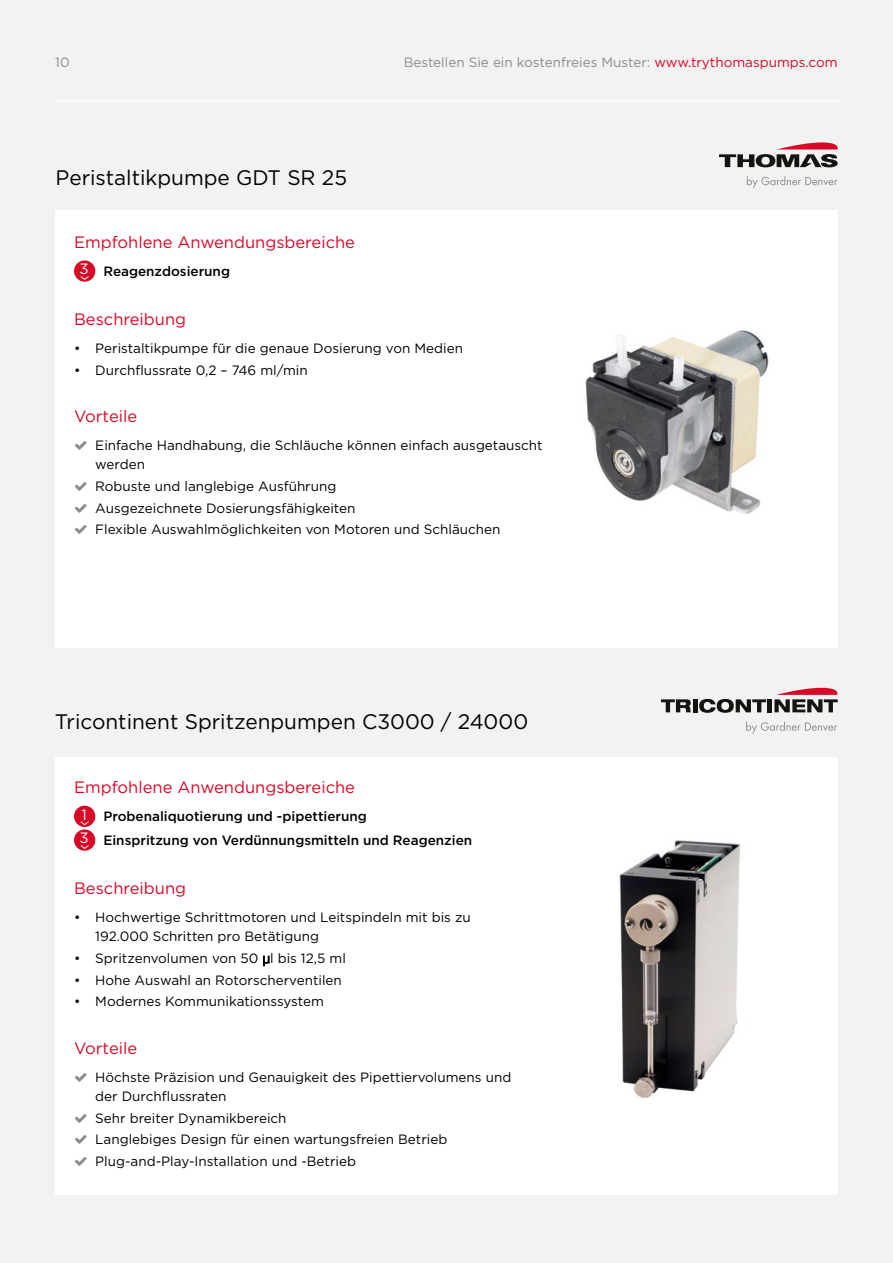
<style>
.page{position:relative;width:893px;height:1263px;background:#f2f2f2}
.page>*{position:absolute;margin:0;border:0;box-sizing:border-box;transform-origin:0 0}
.t1{font:21px "Gotham";color:#000}
.t2{font:16.5px "Gotham";color:#d70926}
.t3{font:15px "Gotham";color:#fff}
.t4{font:13.5px/21.6px "Gotham";color:#000}
.t5{font:500 13.5px "Gotham";color:#000}
.t6{font:13.5px "Gotham";color:#898c8a}
.s1{color:#d70926}
.s2{font-family:"Helvetica";font-weight:300}
</style>
<div class="page">
<div style="left:56px;top:210px;width:782px;height:438px;background:#fff"></div>
<div style="left:74px;top:260px;width:21px;height:22px;background:#d70926;border-radius:50%"></div>
<svg style="left:80px;top:276px;width:9px;height:4px"></svg>
<img style="left:585px;top:330px;width:184px;height:184px">
<div style="left:55px;top:757px;width:782px;height:437px;background:#fff"></div>
<div style="left:74px;top:806px;width:21px;height:21px;background:#d70926;border-radius:50%"></div>
<svg style="left:80px;top:821px;width:9px;height:4px"></svg>
<div style="left:74px;top:829px;width:21px;height:22px;background:#d70926;border-radius:50%"></div>
<svg style="left:80px;top:845px;width:9px;height:4px"></svg>
<svg style="left:263px;top:956px;width:6px;height:10px"></svg>
<img style="left:619px;top:840px;width:122px;height:258px">
<hr style="left:56px;top:100px;width:782px;height:2px;background:#fff">
<svg style="left:719px;top:142px;width:119px;height:25px"></svg>
<svg style="left:747px;top:176px;width:90px;height:12px"></svg>
<svg style="left:746px;top:722px;width:91px;height:11px"></svg>
<svg style="left:661px;top:699px;width:30px;height:13px"></svg>
<hr style="left:693px;top:699px;width:4px;height:13px;background:#141310">
<svg style="left:699px;top:699px;width:67px;height:14px"></svg>
<div style="left:767px;top:699px;width:5px;height:13px;background:#141310"></div>
<svg style="left:774px;top:688px;width:64px;height:24px"></svg>
<p class="t6" style="left:55px;top:54px;width:16px">10</p>
<p class="t6" style="left:404px;top:54px;width:435px">Bestellen Sie ein kostenfreies Muster: <span class="s1">www.trythomaspumps.com</span></p>
<h1 class="t1" style="left:56px;top:166px;width:293px">Peristaltikpumpe GDT SR 25</h1>
<p class="t2" style="left:74px;top:233px;width:283px">Empfohlene Anwendungsbereiche</p>
<p class="t3" style="left:80px;top:261px;width:11px">3</p>
<p class="t5" style="left:103px;top:263px;width:128px">Reagenzdosierung</p>
<p class="t2" style="left:74px;top:310px;width:114px">Beschreibung</p>
<p class="t4" style="left:74px;top:337px;width:391px">• Peristaltikpumpe für die genaue Dosierung von Medien</p>
<p class="t4" style="left:74px;top:359px;width:235px">• Durchflussrate 0,2 – 746 ml/min</p>
<p class="t2" style="left:74px;top:407px;width:65px">Vorteile</p>
<p class="t4" style="left:95px;top:435px;width:449px;line-height:19.5px">Einfache Handhabung, die Schläuche können einfach ausgetauscht werden</p>
<p class="t4" style="left:95px;top:475px;width:407px">Robuste und langlebige Ausführung<br>Ausgezeichnete Dosierungsfähigkeiten<br>Flexible Auswahlmöglichkeiten von Motoren und Schläuchen</p>
<h1 class="t1" style="left:55px;top:710px;width:475px">Tricontinent Spritzenpumpen C3000 / 24000</h1>
<p class="t2" style="left:74px;top:778px;width:283px">Empfohlene Anwendungsbereiche</p>
<p class="t3" style="left:82px;top:806px;width:7px">1</p>
<p class="t5" style="left:103px;top:808px;width:265px">Probenaliquotierung und -pipettierung</p>
<p class="t3" style="left:80px;top:830px;width:11px">3</p>
<p class="t5" style="left:103px;top:832px;width:370px">Einspritzung von Verdünnungsmitteln und Reagenzien</p>
<p class="t2" style="left:74px;top:879px;width:114px">Beschreibung</p>
<p class="t4" style="left:95px;top:907px;width:377px;line-height:19.5px;text-indent:-21px">• Hochwertige Schrittmotoren und Leitspindeln mit bis zu<br>192.000 Schritten pro Betätigung</p>
<p class="t4" style="left:74px;top:947px;width:273px">• Spritzenvolumen von 50 <span class="s2">μ</span>l bis 12,5 ml</p>
<p class="t4" style="left:74px;top:969px;width:269px">• Hohe Auswahl an Rotorscherventilen</p>
<p class="t4" style="left:74px;top:990px;width:251px">• Modernes Kommunikationssystem</p>
<p class="t2" style="left:74px;top:1038px;width:65px">Vorteile</p>
<p class="t4" style="left:95px;top:1067px;width:417px;line-height:19.5px">Höchste Präzision und Genauigkeit des Pipettiervolumens und der Durchflussraten</p>
<p class="t4" style="left:95px;top:1107px;width:353px">Sehr breiter Dynamikbereich<br>Langlebiges Design für einen wartungsfreien Betrieb<br>Plug-and-Play-Installation und -Betrieb</p>
</div>
